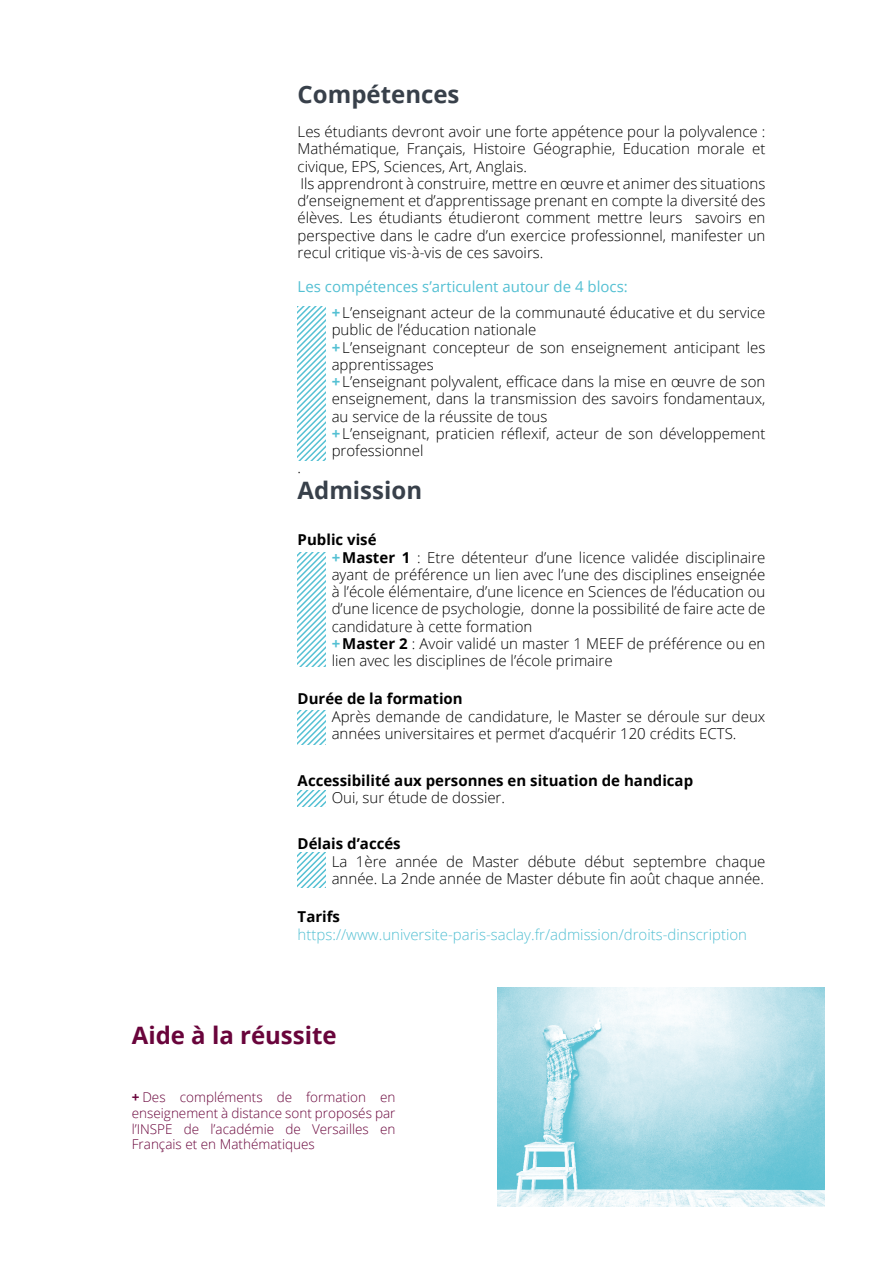
<style>
.page{position:relative;width:893px;height:1263px;background:#fff}
.page>*{position:absolute;margin:0;border:0;box-sizing:border-box;transform-origin:0 0}
.t1{font:700 24px "Open Sans";color:#38404a}
.t2{font:700 24px "Open Sans";color:#69043b}
.t3{font:300 15px/17.2px "Open Sans";color:#000}
.t4{font:700 15px "Open Sans";color:#000}
.t5{font:300 15px "Open Sans";color:#54c0d3}
.t6{font:300 13.5px/15.8px "Open Sans";color:#69043b;text-align:justify}
.s1{font-weight:400;color:#54c0d3}
.s2{font-weight:700;color:#54c0d3}
.s3{font-weight:700}
</style>
<div class="page">
<img style="left:497px;top:987px;width:328px;height:220px">
<svg style="left:298px;top:853px;width:27px;height:34px"></svg>
<svg style="left:298px;top:306px;width:27px;height:155px"></svg>
<svg style="left:298px;top:552px;width:27px;height:114px"></svg>
<svg style="left:298px;top:710px;width:27px;height:35px"></svg>
<svg style="left:298px;top:791px;width:27px;height:15px"></svg>
<h1 class="t1" style="left:298px;top:78px;width:163px">Compétences</h1>
<p class="t3" style="left:298px;top:123px;width:469px">Les étudiants devront avoir une forte appétence pour la polyvalence :<br>Mathématique, Français, Histoire Géographie, Education morale et civique, EPS, Sciences, Art, Anglais.<br>Ils apprendront à construire, mettre en œuvre et animer des situations d’enseignement et d’apprentissage prenant en compte la diversité des élèves. Les étudiants étudieront comment mettre leurs savoirs en perspective dans le cadre d’un exercice professionnel, manifester un recul critique vis-à-vis de ces savoirs.</p>
<p class="t3" style="left:332px;top:274px;width:435px;line-height:25.8px;text-indent:-34px"><span class="s1">Les compétences s’articulent autour de 4 blocs:<br></span><span class="s2">+</span>L’enseignant acteur de la communauté éducative et du service</p>
<p class="t3" style="left:332px;top:321px;width:435px">public de l’éducation nationale<br><span class="s2">+</span>L’enseignant concepteur de son enseignement anticipant les apprentissages<br><span class="s2">+</span>L’enseignant polyvalent, efficace dans la mise en œuvre de son enseignement, dans la transmission des savoirs fondamentaux, au service de la réussite de tous<br><span class="s2">+</span>L’enseignant, praticien réflexif, acteur de son développement professionnel</p>
<p class="t3" style="left:298px;top:459px;width:5px">.</p>
<h1 class="t1" style="left:298px;top:473px;width:126px">Admission</h1>
<p class="t3" style="left:332px;top:531px;width:435px;text-indent:-34px"><span class="s3">Public visé<br></span><span class="s2">+</span><span class="s3">Master 1</span> : Etre détenteur d’une licence validée disciplinaire ayant de préférence un lien avec l’une des disciplines enseignée à l’école élémentaire, d’une licence en Sciences de l’éducation ou d’une licence de psychologie, donne la possibilité de faire acte de candidature à cette formation<br><span class="s2">+</span><span class="s3">Master 2</span> : Avoir validé un master 1 MEEF de préférence ou en lien avec les disciplines de l’école primaire</p>
<p class="t4" style="left:298px;top:688px;width:167px">Durée de la formation</p>
<p class="t3" style="left:332px;top:707px;width:435px">Après demande de candidature, le Master se déroule sur deux années universitaires et permet d’acquérir 120 crédits ECTS.</p>
<p class="t4" style="left:298px;top:769px;width:397px">Accessibilité aux personnes en situation de handicap</p>
<p class="t3" style="left:332px;top:788px;width:175px">Oui, sur étude de dossier.</p>
<p class="t4" style="left:298px;top:833px;width:105px">Délais d’accés</p>
<p class="t3" style="left:332px;top:852px;width:435px">La 1ère année de Master débute début septembre chaque année. La 2nde année de Master débute fin août chaque année.</p>
<p class="t4" style="left:298px;top:906px;width:44px">Tarifs</p>
<p class="t5" style="left:298px;top:924px;width:451px">https://www.universite-paris-saclay.fr/admission/droits-dinscription</p>
<h1 class="t2" style="left:132px;top:1018px;width:206px">Aide à la réussite</h1>
<p class="t6" style="left:132px;top:1089px;width:265px"><span class="s3">+</span> Des compléments de formation en enseignement à distance sont proposés par l’INSPE de l’académie de Versailles en Français et en Mathématiques</p>
</div>
